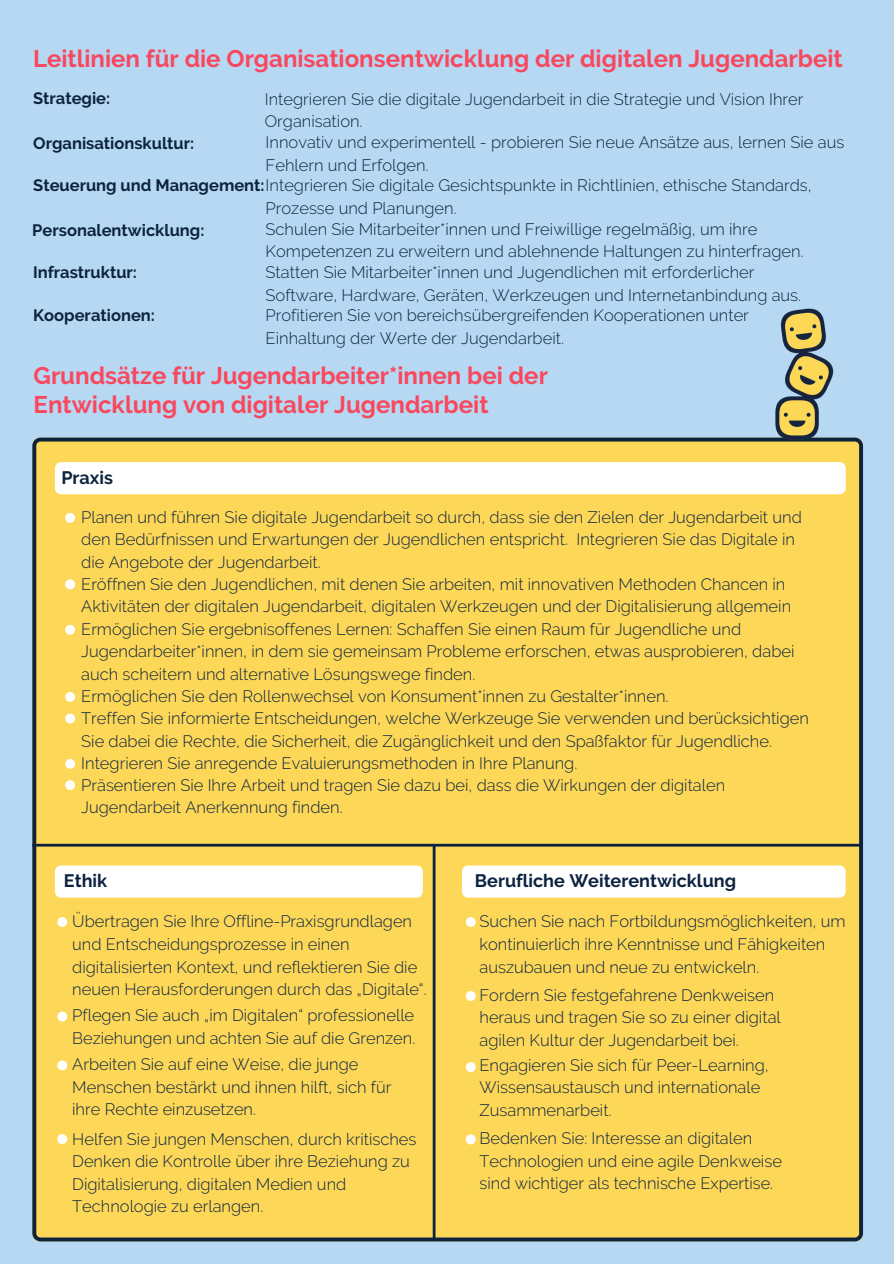
<style>
.page{position:relative;width:894px;height:1264px;background:#fff}
.page>*{position:absolute;margin:0;border:0;box-sizing:border-box;transform-origin:0 0}
.t1{font:700 24px/29.2px "Raleway";color:#f8485e}
.t2{font:700 18px "Raleway";color:#0c2340}
.t3{font:300 16.5px/22.5px "Raleway";color:#0c2340}
.t4{font:700 16.5px "Raleway";color:#0c2340}
.s1{font-weight:700}
</style>
<div class="page">
<div style="left:0;top:0;width:893px;height:1263px;background:#b7d8f3"></div>
<div style="left:32px;top:437px;width:830px;height:804px;background:#fdd757"></div>
<div style="left:55px;top:462px;width:790px;height:32px;background:#fff;border-radius:6px"></div>
<svg style="left:65px;top:579px;width:12px;height:10px"></svg>
<svg style="left:65px;top:624px;width:12px;height:10px"></svg>
<svg style="left:65px;top:692px;width:12px;height:10px"></svg>
<svg style="left:65px;top:713px;width:12px;height:10px"></svg>
<img style="left:774px;top:308px;width:63px;height:131px">
<svg style="left:65px;top:513px;width:12px;height:10px"></svg>
<svg style="left:65px;top:758px;width:14px;height:10px"></svg>
<svg style="left:65px;top:780px;width:11px;height:10px"></svg>
<svg style="left:32px;top:843px;width:829px;height:396px;background:#f8d663"></svg>
<h1 class="t1" style="left:33px;top:44px;width:811px">Leitlinien für die Organisationsentwicklung der digitalen Jugendarbeit</h1>
<p class="t4" style="left:33px;top:89px;width:79px">Strategie:</p>
<p class="t3" style="left:265px;top:88px;width:540px">Integrieren Sie die digitale Jugendarbeit in die Strategie und Vision Ihrer<br>Organisation.</p>
<p class="t4" style="left:33px;top:133px;width:162px">Organisationskultur:</p>
<p class="t3" style="left:265px;top:131px;width:580px">Innovativ und experimentell - probieren Sie neue Ansätze aus, lernen Sie aus<br>Fehlern und Erfolgen.</p>
<p class="t3" style="left:265px;top:174px;width:547px;text-indent:-232px"><span class="s1">Steuerung und Management:</span>Integrieren Sie digitale Gesichtspunkte in Richtlinien, ethische Standards,<br>Prozesse und Planungen.</p>
<p class="t4" style="left:32px;top:220px;width:174px">Personalentwicklung:</p>
<p class="t3" style="left:265px;top:218px;width:539px">Schulen Sie Mitarbeiter*innen und Freiwillige regelmäßig, um ihre<br>Kompetenzen zu erweitern und ablehnende Haltungen zu hinterfragen.</p>
<p class="t4" style="left:33px;top:262px;width:105px">Infrastruktur:</p>
<p class="t3" style="left:265px;top:261px;width:537px">Statten Sie Mitarbeiter*innen und Jugendlichen mit erforderlicher<br>Software, Hardware, Geräten, Werkzeugen und Internetanbindung aus.</p>
<p class="t4" style="left:33px;top:305px;width:123px">Kooperationen:</p>
<p class="t3" style="left:265px;top:304px;width:484px">Profitieren Sie von bereichsübergreifenden Kooperationen unter<br>Einhaltung der Werte der Jugendarbeit.</p>
<h1 class="t1" style="left:34px;top:361px;width:515px">Grundsätze für Jugendarbeiter*innen bei der<br>Entwicklung von digitaler Jugendarbeit</h1>
<p class="t2" style="left:61px;top:467px;width:53px">Praxis</p>
<p class="t3" style="left:81px;top:505px;width:722px">Planen und führen Sie digitale Jugendarbeit so durch, dass sie den Zielen der Jugendarbeit und den Bedürfnissen und Erwartungen der Jugendlichen entspricht. Integrieren Sie das Digitale in die Angebote der Jugendarbeit.</p>
<p class="t3" style="left:81px;top:573px;width:711px">Eröffnen Sie den Jugendlichen, mit denen Sie arbeiten, mit innovativen Methoden Chancen in<br>Aktivitäten der digitalen Jugendarbeit, digitalen Werkzeugen und der Digitalisierung allgemein</p>
<p class="t3" style="left:81px;top:617px;width:714px">Ermöglichen Sie ergebnisoffenes Lernen: Schaffen Sie einen Raum für Jugendliche und<br>Jugendarbeiter*innen, in dem sie gemeinsam Probleme erforschen, etwas ausprobieren, dabei auch scheitern und alternative Lösungswege finden.</p>
<p class="t3" style="left:81px;top:685px;width:729px">Ermöglichen Sie den Rollenwechsel von Konsument*innen zu Gestalter*innen.<br>Treffen Sie informierte Entscheidungen, welche Werkzeuge Sie verwenden und berücksichtigen<br>Sie dabei die Rechte, die Sicherheit, die Zugänglichkeit und den Spaßfaktor für Jugendliche.</p>
<p class="t3" style="left:81px;top:751px;width:645px">Integrieren Sie anregende Evaluierungsmethoden in Ihre Planung.<br>Präsentieren Sie Ihre Arbeit und tragen Sie dazu bei, dass die Wirkungen der digitalen<br>Jugendarbeit Anerkennung finden.</p>
<p class="t2" style="left:64px;top:870px;width:45px">Ethik</p>
<p class="t2" style="left:475px;top:870px;width:262px">Berufliche Weiterentwicklung</p>
<p class="t3" style="left:72px;top:910px;width:356px">Übertragen Sie Ihre Offline-Praxisgrundlagen und Entscheidungsprozesse in einen digitalisierten Kontext, und reflektieren Sie die neuen Herausforderungen durch das „Digitale“.</p>
<p class="t3" style="left:72px;top:1004px;width:344px">Pflegen Sie auch „im Digitalen“ professionelle<br>Beziehungen und achten Sie auf die Grenzen.</p>
<p class="t3" style="left:72px;top:1053px;width:320px">Arbeiten Sie auf eine Weise, die junge<br>Menschen bestärkt und ihnen hilft, sich für ihre Rechte einzusetzen.</p>
<p class="t3" style="left:479px;top:910px;width:367px">Suchen Sie nach Fortbildungsmöglichkeiten, um kontinuierlich ihre Kenntnisse und Fähigkeiten auszubauen und neue zu entwickeln.</p>
<p class="t3" style="left:479px;top:983px;width:303px">Fordern Sie festgefahrene Denkweisen heraus und tragen Sie so zu einer digital agilen Kultur der Jugendarbeit bei.</p>
<p class="t3" style="left:479px;top:1053px;width:291px">Engagieren Sie sich für Peer-Learning,<br>Wissensaustausch und internationale<br>Zusammenarbeit.</p>
<p class="t3" style="left:72px;top:1127px;width:346px">Helfen Sie jungen Menschen, durch kritisches Denken die Kontrolle über ihre Beziehung zu Digitalisierung, digitalen Medien und Technologie zu erlangen.</p>
<p class="t3" style="left:479px;top:1127px;width:304px">Bedenken Sie: Interesse an digitalen<br>Technologien und eine agile Denkweise sind wichtiger als technische Expertise.</p>
</div>
